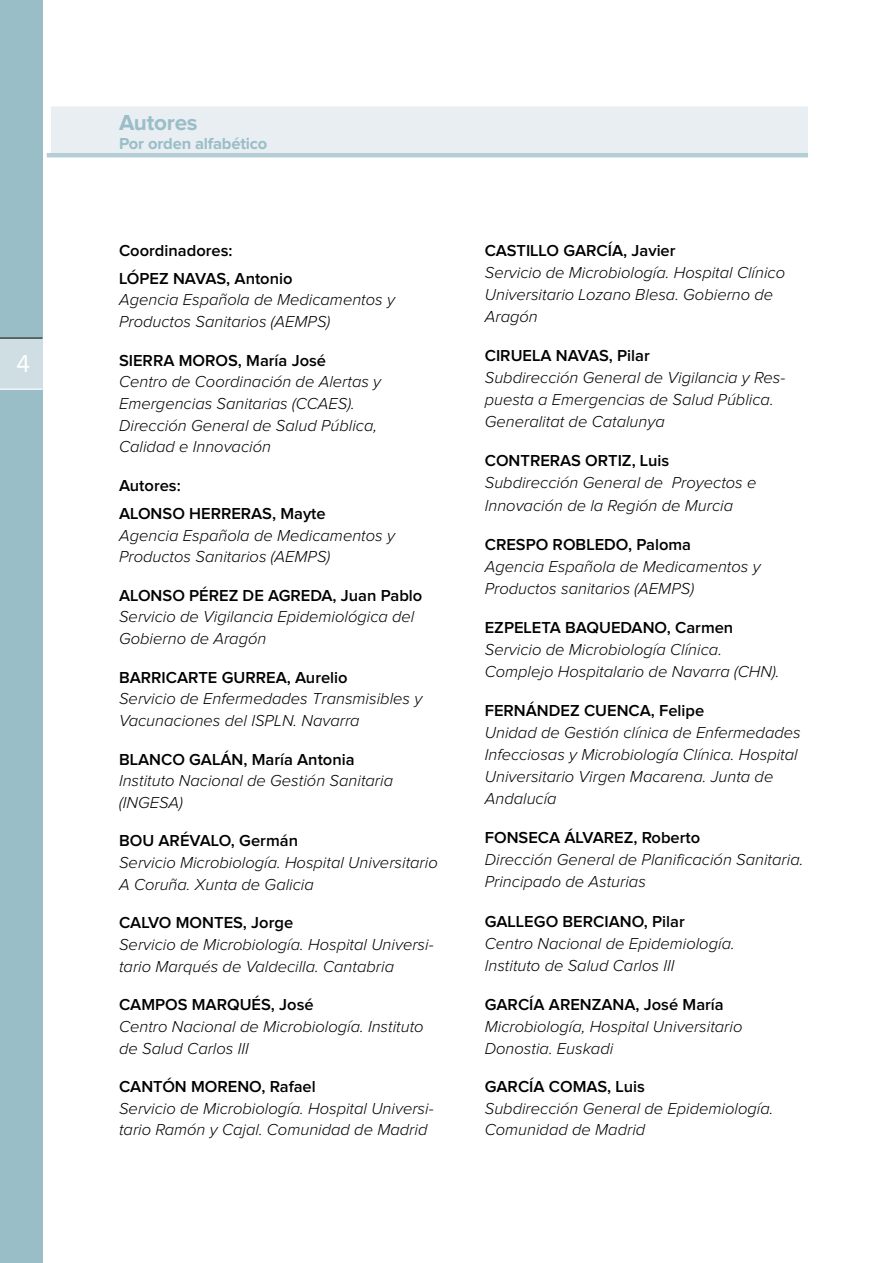
<style>
.page{position:relative;width:893px;height:1263px;background:#fff}
.page>*{position:absolute;margin:0;border:0;box-sizing:border-box;transform-origin:0 0}
.t1{font:25.5px "Proxima Nova";color:#fff;scale:.95 1}
.GENERAL-NIVEL-1{font:700 22.5px "Proxima Nova";letter-spacing:-.01em;color:#9abec8}
.AUTORES_CENTRO{font:italic 300 16.5px/22px "Proxima Nova";color:#000}
.AUTORES{font:600 16.5px "Proxima Nova";color:#000}
.GENERAL-NIVEL-1-2{font:700 16.5px "Proxima Nova";letter-spacing:-.01em;color:#9abec8}
</style>
<div class="page">
<div style="left:0;top:0;width:43px;height:1263px;background:#9abec8"></div>
<div style="left:0;top:338px;width:43px;height:51px;background:#cfdee3"></div>
<hr style="left:0;top:338px;width:43px;height:1px;background:#000">
<hr style="left:0;top:389px;width:43px;height:1px;background:#fff">
<div style="left:51px;top:106px;width:757px;height:48px;background:#e8eef2"></div>
<hr style="left:47px;top:153px;width:761px;height:4px;background:#b5ced6">
<h1 class="t1" style="left:17px;top:352px;width:16px">4</h1>
<p class="GENERAL-NIVEL-1" style="left:119px;top:112px;width:80px">Autores</p>
<p class="GENERAL-NIVEL-1-2" style="left:119px;top:136px;width:150px">Por orden alfabético</p>
<p class="AUTORES" style="left:119px;top:243px;width:115px">Coordinadores:</p>
<p class="AUTORES" style="left:119px;top:271px;width:175px">LÓPEZ NAVAS, Antonio</p>
<p class="AUTORES_CENTRO" style="left:119px;top:290px;width:277px;line-height:21.6px">Agencia Española de Medicamentos y<br>Productos Sanitarios (AEMPS)</p>
<p class="AUTORES" style="left:119px;top:353px;width:209px">SIERRA MOROS, María José</p>
<p class="AUTORES_CENTRO" style="left:119px;top:372px;width:264px;line-height:21.6px">Centro de Coordinación de Alertas y<br>Emergencias Sanitarias (CCAES).<br>Dirección General de Salud Pública,<br>Calidad e Innovación</p>
<p class="AUTORES" style="left:119px;top:478px;width:63px">Autores:</p>
<p class="AUTORES" style="left:119px;top:506px;width:208px">ALONSO HERRERAS, Mayte</p>
<p class="AUTORES_CENTRO" style="left:119px;top:525px;width:277px;line-height:21.6px">Agencia Española de Medicamentos y<br>Productos Sanitarios (AEMPS)</p>
<p class="AUTORES" style="left:119px;top:588px;width:305px">ALONSO PÉREZ DE AGREDA, Juan Pablo</p>
<p class="AUTORES_CENTRO" style="left:119px;top:607px;width:297px;line-height:21.6px">Servicio de Vigilancia Epidemiológica del<br>Gobierno de Aragón</p>
<p class="AUTORES" style="left:119px;top:670px;width:230px">BARRICARTE GURREA, Aurelio</p>
<p class="AUTORES_CENTRO" style="left:119px;top:689px;width:305px;line-height:21.6px">Servicio de Enfermedades Transmisibles y<br>Vacunaciones del ISPLN. Navarra</p>
<p class="AUTORES" style="left:119px;top:751px;width:237px">BLANCO GALÁN, María Antonia</p>
<p class="AUTORES_CENTRO" style="left:119px;top:771px;width:276px;line-height:21.6px">Instituto Nacional de Gestión Sanitaria (INGESA)</p>
<p class="AUTORES" style="left:119px;top:833px;width:180px">BOU ARÉVALO, Germán</p>
<p class="AUTORES_CENTRO" style="left:119px;top:852px;width:320px;line-height:21.6px">Servicio Microbiología. Hospital Universitario<br>A Coruña. Xunta de Galicia</p>
<p class="AUTORES" style="left:119px;top:915px;width:176px">CALVO MONTES, Jorge</p>
<p class="AUTORES_CENTRO" style="left:119px;top:934px;width:316px;line-height:21.6px">Servicio de Microbiología. Hospital Universi&shy;tario Marqués de Valdecilla. Cantabria</p>
<p class="AUTORES" style="left:119px;top:997px;width:196px">CAMPOS MARQUÉS, José</p>
<p class="AUTORES_CENTRO" style="left:119px;top:1016px;width:306px;line-height:21.6px">Centro Nacional de Microbiología. Instituto de Salud Carlos III</p>
<p class="AUTORES" style="left:119px;top:1079px;width:198px">CANTÓN MORENO, Rafael</p>
<p class="AUTORES_CENTRO" style="left:119px;top:1098px;width:316px;line-height:21.6px">Servicio de Microbiología. Hospital Universi&shy;tario Ramón y Cajal. Comunidad de Madrid</p>
<p class="AUTORES" style="left:485px;top:243px;width:192px">CASTILLO GARCÍA, Javier</p>
<p class="AUTORES_CENTRO" style="left:485px;top:262px;width:302px">Servicio de Microbiología. Hospital Clínico<br>Universitario Lozano Blesa. Gobierno de<br>Aragón</p>
<p class="AUTORES" style="left:485px;top:348px;width:167px">CIRUELA NAVAS, Pilar</p>
<p class="AUTORES_CENTRO" style="left:485px;top:367px;width:302px">Subdirección General de Vigilancia y Res&shy;puesta a Emergencias de Salud Pública.<br>Generalitat de Catalunya</p>
<p class="AUTORES" style="left:485px;top:453px;width:186px">CONTRERAS ORTIZ, Luis</p>
<p class="AUTORES_CENTRO" style="left:485px;top:473px;width:273px">Subdirección General de Proyectos e<br>Innovación de la Región de Murcia</p>
<p class="AUTORES" style="left:485px;top:536px;width:208px">CRESPO ROBLEDO, Paloma</p>
<p class="AUTORES_CENTRO" style="left:485px;top:556px;width:277px">Agencia Española de Medicamentos y<br>Productos sanitarios (AEMPS)</p>
<p class="AUTORES" style="left:485px;top:620px;width:250px">EZPELETA BAQUEDANO, Carmen</p>
<p class="AUTORES_CENTRO" style="left:485px;top:639px;width:296px">Servicio de Microbiología Clínica.<br>Complejo Hospitalario de Navarra (CHN).</p>
<p class="AUTORES" style="left:485px;top:703px;width:221px">FERNÁNDEZ CUENCA, Felipe</p>
<p class="AUTORES_CENTRO" style="left:485px;top:722px;width:317px">Unidad de Gestión clínica de Enfermedades Infecciosas y Microbiología Clínica. Hospital Universitario Virgen Macarena. Junta de Andalucía</p>
<p class="AUTORES" style="left:485px;top:830px;width:217px">FONSECA ÁLVAREZ, Roberto</p>
<p class="AUTORES_CENTRO" style="left:485px;top:849px;width:320px">Dirección General de Planificación Sanitaria.<br>Principado de Asturias</p>
<p class="AUTORES" style="left:485px;top:913px;width:201px">GALLEGO BERCIANO, Pilar</p>
<p class="AUTORES_CENTRO" style="left:485px;top:933px;width:251px">Centro Nacional de Epidemiología.<br>Instituto de Salud Carlos III</p>
<p class="AUTORES" style="left:485px;top:997px;width:240px">GARCÍA ARENZANA, José María</p>
<p class="AUTORES_CENTRO" style="left:485px;top:1016px;width:259px">Microbiología, Hospital Universitario<br>Donostia. Euskadi</p>
<p class="AUTORES" style="left:485px;top:1079px;width:162px">GARCÍA COMAS, Luis</p>
<p class="AUTORES_CENTRO" style="left:485px;top:1098px;width:290px;line-height:21.5px">Subdirección General de Epidemiología.<br>Comunidad de Madrid</p>
</div>
